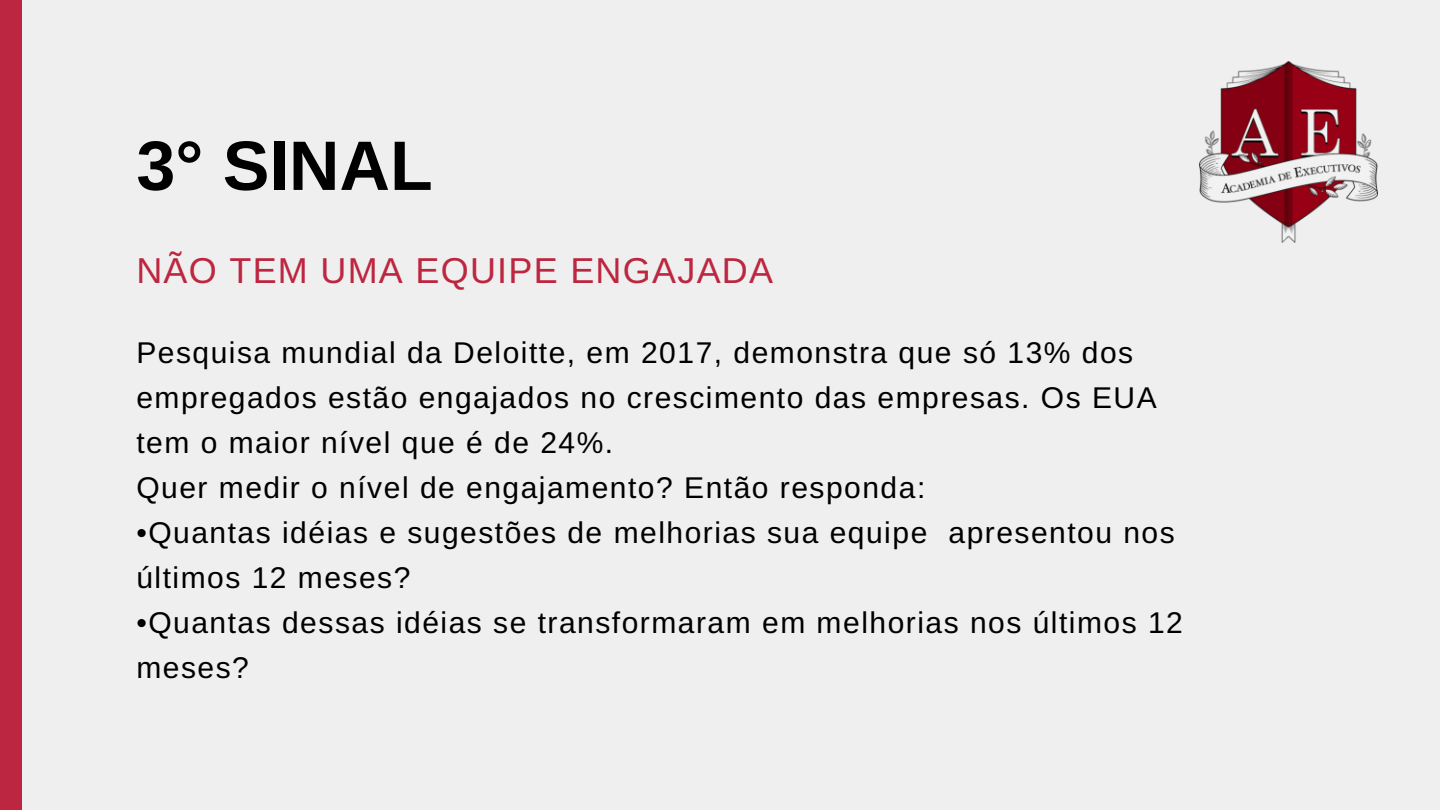
<style>
.page{position:relative;width:1440px;height:810px;background:#efefef}
.page>*{position:absolute;margin:0;border:0;box-sizing:border-box;transform-origin:0 0}
.t1{font:700 70px "Arimo";color:#000}
.t2{font:36px "Arimo";letter-spacing:.035em;color:#bd2640}
.t3{font:30px/45px "Arimo";letter-spacing:.05em;color:#000}
</style>
<div class="page">
<img style="left:1199px;top:61px;width:179px;height:182px">
<div style="left:0;top:0;width:21px;height:810px;background:#bd2640"></div>
<h1 class="t1" style="left:136px;top:127px;width:298px">3° SINAL</h1>
<p class="t2" style="left:136px;top:252px;width:638px">NÃO TEM UMA EQUIPE ENGAJADA</p>
<p class="t3" style="left:136px;top:331px;width:1022px">Pesquisa mundial da Deloitte, em 2017, demonstra que só 13% dos empregados estão engajados no crescimento das empresas. Os EUA tem o maior nível que é de 24%.<br>Quer medir o nível de engajamento? Então responda:</p>
<p class="t3" style="left:136px;top:511px;width:1040px">•Quantas idéias e sugestões de melhorias sua equipe apresentou nos últimos 12 meses?</p>
<p class="t3" style="left:136px;top:601px;width:1048px">•Quantas dessas idéias se transformaram em melhorias nos últimos 12 meses?</p>
</div>
